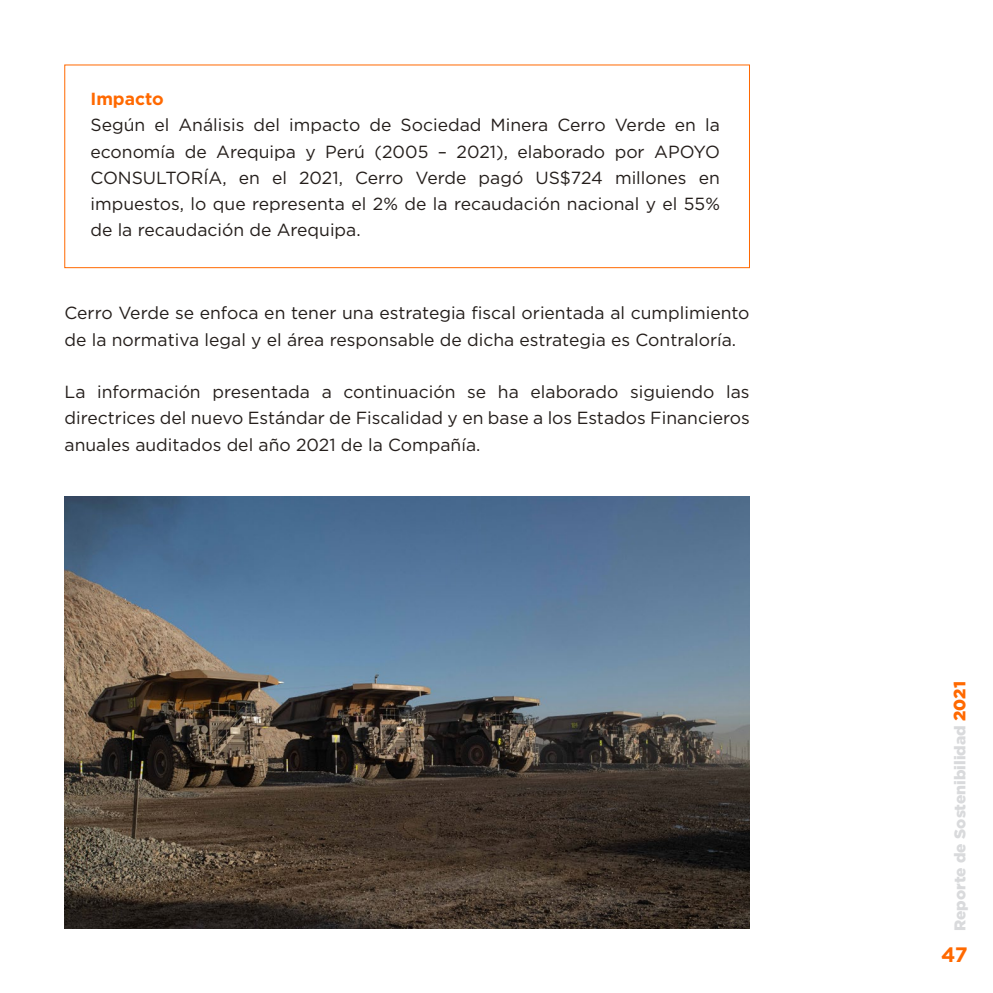
<style>
.page{position:relative;width:993px;height:993px;background:#fff}
.page>*{position:absolute;margin:0;border:0;box-sizing:border-box;transform-origin:0 0}
.t1{font:700 20.82px "Gotham";color:#ff6900}
.indice{font:17.5px/26.2px "Gotham";color:#241e1b;text-align:justify}
.indice-2{font:700 17.5px "Gotham";color:#ff6900}
.t2{font:900 15.58px "Gotham";color:#d9dadc}
.s1{font-size:16.45px;color:#ff6900}
</style>
<div class="page">
<div style="left:64px;top:64px;width:685px;height:204px;border:1px solid #ff6900"></div>
<img style="left:64px;top:496px;width:685px;height:432px">
<p class="indice-2" style="left:90px;top:87px;width:75px">Impacto</p>
<p class="indice" style="left:90px;top:112px;width:630px">Según el Análisis del impacto de Sociedad Minera Cerro Verde en la economía de Arequipa y Perú (2005 – 2021), elaborado por APOYO CONSULTORÍA, en el 2021, Cerro Verde pagó US$724 millones en impuestos, lo que representa el 2% de la recaudación nacional y el 55% de la recaudación de Arequipa.</p>
<p class="indice" style="left:64px;top:299px;width:686px">Cerro Verde se enfoca en tener una estrategia fiscal orientada al cumplimiento de la normativa legal y el área responsable de dicha estrategia es Contraloría.</p>
<p class="indice" style="left:64px;top:378px;width:686px">La información presentada a continuación se ha elaborado siguiendo las directrices del nuevo Estándar de Fiscalidad y en base a los Estados Financieros anuales auditados del año 2021 de la Compañía.</p>
<p class="t2" style="left:948px;top:930px;width:251px;rotate:-90deg">Reporte de Sostenibilidad <span class="s1">2021</span></p>
<p class="t1" style="left:940px;top:940px;width:28px">47</p>
</div>
